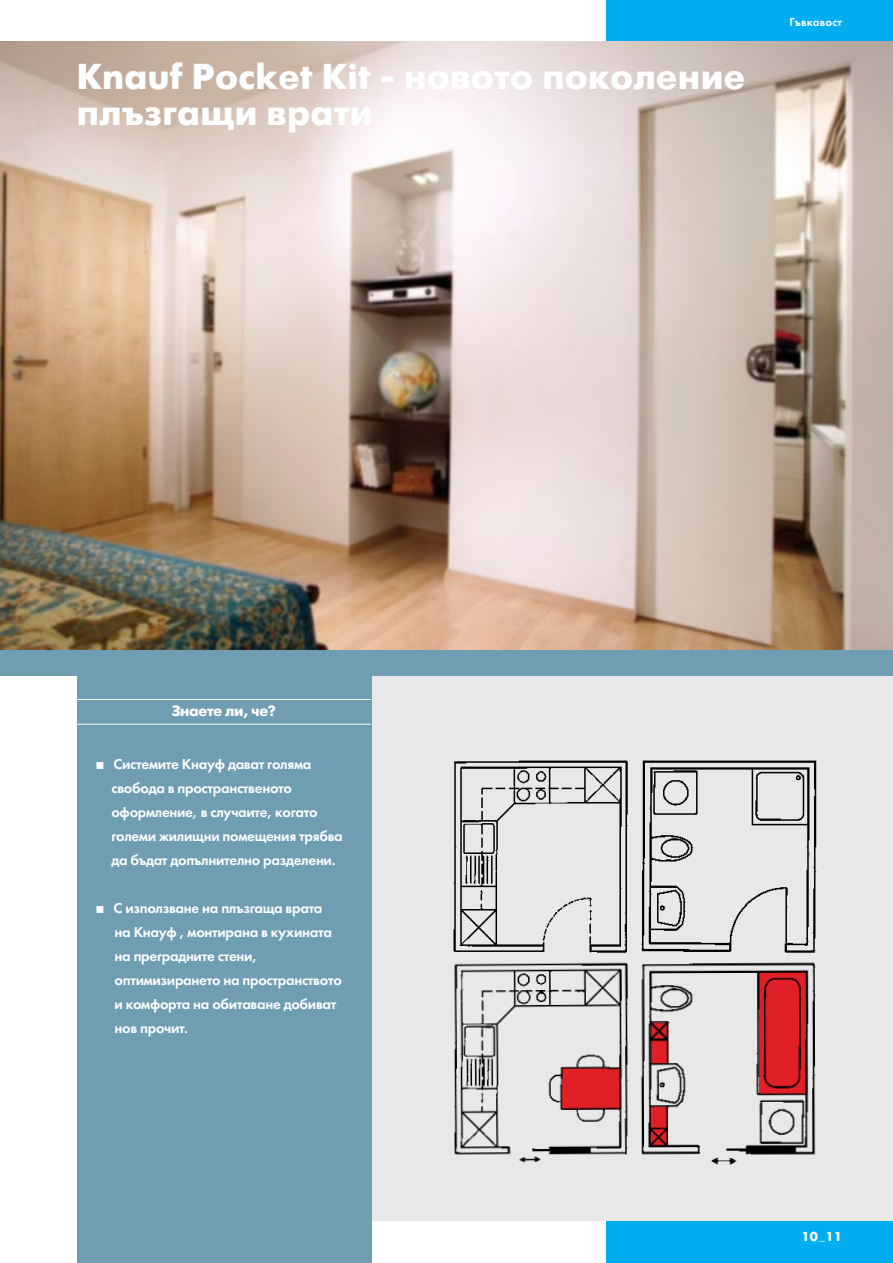
<style>
.page{position:relative;width:893px;height:1263px;background:#fff}
.page>*{position:absolute;margin:0;border:0;box-sizing:border-box;transform-origin:0 0}
.t1{font:36px/36px "Futuris XC";letter-spacing:.01em;color:#fff}
.t2{font:15px/24px "Futura Demi C";letter-spacing:-.02em;color:#fff}
.t3{font:15px "Futuris XC";letter-spacing:-.02em;color:#fff}
.t4{font:12px "Futura Demi C";letter-spacing:.01em;color:#fff}
.t5{font:700 12px "Futura";color:#fff}
.s1{font-family:"Arial"}
</style>
<div class="page">
<img style="left:0;top:42px;width:893px;height:609px">
<div style="left:606px;top:0;width:287px;height:41px;background:#00aeef"></div>
<div style="left:606px;top:1220px;width:287px;height:43px;background:#00aeef"></div>
<div style="left:0;top:651px;width:893px;height:25px;background:#6f9db2"></div>
<div style="left:356px;top:676px;width:537px;height:544px;background:#e8e8e9"></div>
<div style="left:77px;top:651px;width:295px;height:612px;background:#6f9db2"></div>
<hr style="left:77px;top:724px;width:294px;height:1px;background:#fff">
<hr style="left:77px;top:699px;width:294px;height:1px;background:#fff">
<img style="left:641px;top:760px;width:176px;height:193px">
<img style="left:453px;top:760px;width:175px;height:193px">
<img style="left:454px;top:962px;width:362px;height:203px">
<svg style="left:759px;top:972px;width:49px;height:122px;fill:#e11f26"></svg>
<svg style="left:650px;top:1106px;width:18px;height:41px"></svg>
<svg style="left:651px;top:1023px;width:17px;height:41px"></svg>
<h1 class="t1" style="left:77px;top:59px;width:670px">Knauf Pocket Kit - новото поколение плъзгащи врати</h1>
<p class="t4" style="left:790px;top:15px;width:54px">Гъвкавост</p>
<p class="t3" style="left:172px;top:703px;width:106px">Знаете ли, че?</p>
<p class="t2" style="left:111px;top:752px;width:233px;text-indent:-16px"><span class="s1">■</span> Системите Кнауф дават голяма свобода в пространственото оформление, в случаите, когато големи жилищни помещения трябва да бъдат допълнително разделени.</p>
<p class="t2" style="left:115px;top:896px;width:229px;text-indent:-19px"><span class="s1">■</span> С използване на плъзгаща врата на Кнауф , монтирана в кухината на преградните стени, оптимизирането на пространството и комфорта на обитаване добиват нов прочит.</p>
<p class="t5" style="left:801px;top:1229px;width:42px">10_11</p>
</div>
